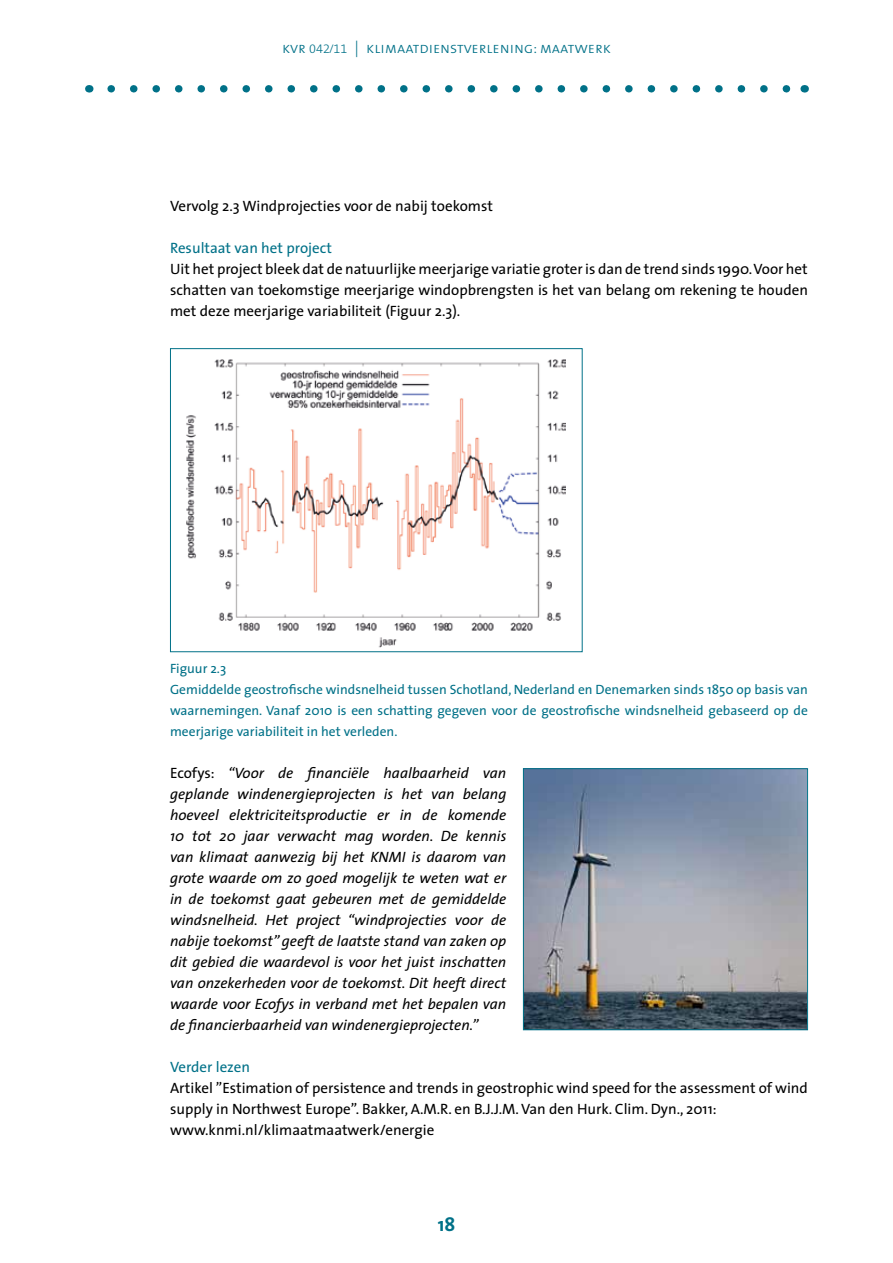
<style>
.page{position:relative;width:893px;height:1263px;background:#fff}
.page>*{position:absolute;margin:0;border:0;box-sizing:border-box;transform-origin:0 0}
.t1{font:700 19.5px "The Sans";color:#007188}
.t2{font:15.6px "The Sans Light Caps";color:#007188}
.t3{font:italic 15px/21px "The Sans";color:#000;text-align:justify}
.t4{font:15px/21px "The Sans";color:#000}
.t5{font:13.5px/21px "The Sans";color:#007188}
.s1{font-family:"The Sans Light Expert";font-size:12.6px}
.s2{font-size:16.5px}
.s3{color:#007188}
.s4{font-style:normal}
</style>
<div class="page">
<svg style="left:111px;top:85px;width:680px;height:8px"></svg>
<img style="left:186px;top:359px;width:380px;height:288px">
<div style="left:170px;top:348px;width:413px;height:304px;border:1px solid #007188"></div>
<img style="left:525px;top:770px;width:281px;height:258px">
<div style="left:523px;top:768px;width:285px;height:262px;border:1px solid #007188"></div>
<p class="t2" style="left:282px;top:35px;width:330px">kvr <span class="s1">042/11</span> <span class="s2">|</span> klimaatdienstverlening: maatwerk</p>
<p class="t4" style="left:170px;top:195px;width:324px">Vervolg 2.3 Windprojecties voor de nabij toekomst</p>
<p class="t4" style="left:170px;top:237px;width:639px"><span class="s3">Resultaat van het project<br></span>Uit het project bleek dat de natuurlijke meerjarige variatie groter is dan de trend sinds 1990. Voor het schatten van toekomstige meerjarige windopbrengsten is het van belang om rekening te houden met deze meerjarige variabiliteit (Figuur 2.3).</p>
<p class="t5" style="left:170px;top:658px;width:639px">Figuur 2.3<br>Gemiddelde geostrofische windsnelheid tussen Schotland, Nederland en Denemarken sinds 1850 op basis van waarnemingen. Vanaf 2010 is een schatting gegeven voor de geostrofische windsnelheid gebaseerd op de meerjarige variabiliteit in het verleden.</p>
<p class="t3" style="left:170px;top:762px;width:338px"><span class="s4">Ecofys:</span> “Voor de financiële haalbaarheid van geplande windenergieprojecten is het van belang hoeveel elektriciteitsproductie er in de komende 10 tot 20 jaar verwacht mag worden. De kennis van klimaat aanwezig bij het KNMI is daarom van grote waarde om zo goed mogelijk te weten wat er in de toekomst gaat gebeuren met de gemiddelde windsnelheid. Het project “windprojecties voor de nabije toekomst” geeft de laatste stand van zaken op dit gebied die waardevol is voor het juist inschatten van onzekerheden voor de toekomst. Dit heeft direct waarde voor Ecofys in verband met het bepalen van de financierbaarheid van windenergieprojecten.”</p>
<p class="t4" style="left:170px;top:1056px;width:639px"><span class="s3">Verder lezen<br></span>Artikel ”Estimation of persistence and trends in geostrophic wind speed for the assessment of wind supply in Northwest Europe”. Bakker, A.M.R. en B.J.J.M. Van den Hurk. Clim. Dyn., 2011: www.knmi.nl/klimaatmaatwerk/energie</p>
<p class="t1" style="left:438px;top:1208px;width:19px">18</p>
</div>
